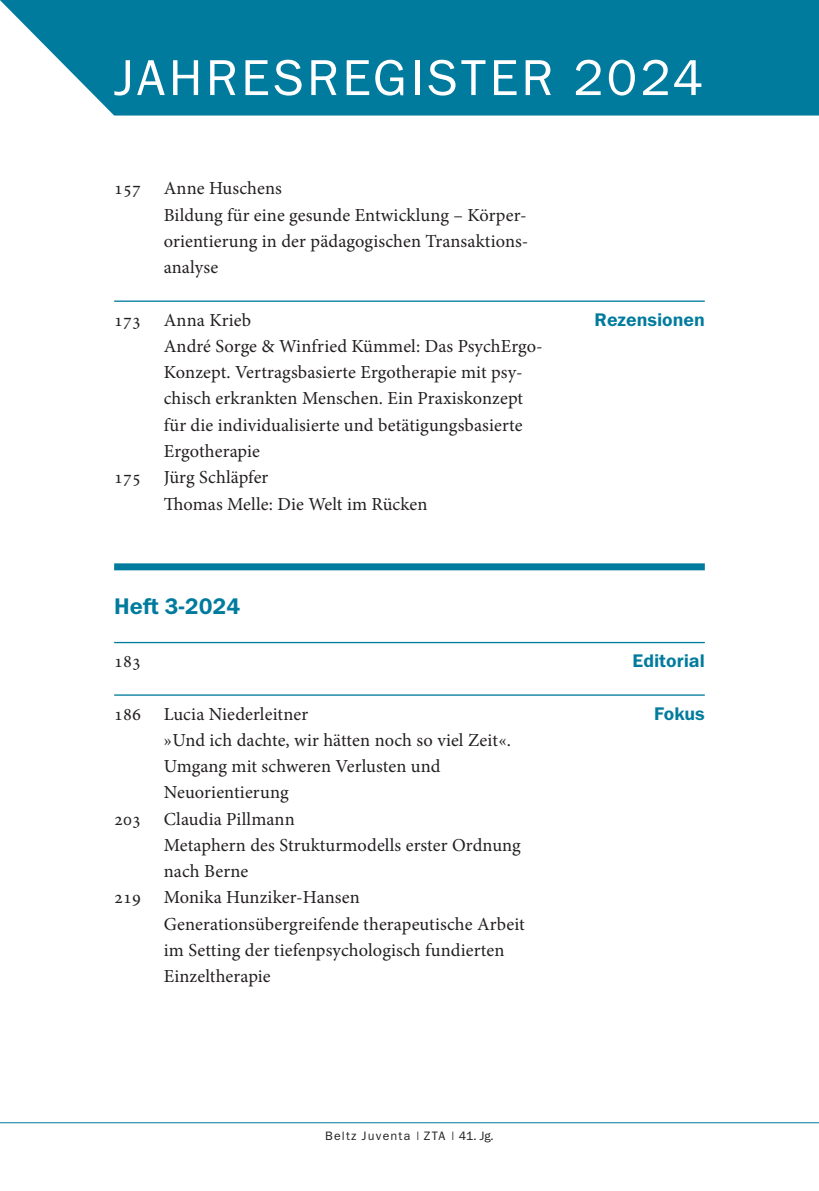
<style>
.page{position:relative;width:819px;height:1191px;background:#fff}
.page>*{position:absolute;margin:0;border:0;box-sizing:border-box;transform-origin:0 0}
.t1{font:50.75px "Franklin Gothic Book ITC";letter-spacing:.06em;color:#fff}
.t2{font:22.75px "Franklin Gothic Demi ITC";color:#007b9d}
.t3{font:18.38px/26.2px "Minion Pro";letter-spacing:.005em;color:#231f20}
.t4{font:18.38px "Franklin Gothic Demi ITC";color:#007b9d}
.t5{font:12.25px "Franklin Gothic Book ITC";letter-spacing:.1em;color:#231f20}
</style>
<div class="page">
<hr style="left:0;top:1122px;width:819px;height:1px;background:#007b9d">
<svg style="left:0;top:0;width:819px;height:116px;background:#1284a4"></svg>
<hr style="left:114px;top:300px;width:590px;height:2px;background:#007b9d">
<div style="left:114px;top:563px;width:590px;height:7px;background:#007b9d"></div>
<hr style="left:114px;top:642px;width:590px;height:1px;background:#007b9d">
<hr style="left:114px;top:694px;width:590px;height:1px;background:#007b9d">
<h1 class="t1" style="left:114px;top:45px;width:590px">JAHRESREGISTER 2024</h1>
<p class="t3" style="left:164px;top:175px;width:364px;text-indent:-50px">157 Anne Huschens<br>Bildung für eine gesunde Entwicklung – Körper&shy;orientierung in der pädagogischen Transaktions&shy;analyse</p>
<p class="t3" style="left:114px;top:307px;width:138px">173 Anna Krieb</p>
<p class="t4" style="left:594px;top:308px;width:112px">Rezensionen</p>
<p class="t3" style="left:164px;top:333px;width:380px">André Sorge &amp; Winfried Kümmel: Das PsychErgo-</p>
<p class="t3" style="left:164px;top:359px;width:360px">Konzept. Vertragsbasierte Ergotherapie mit psy-</p>
<p class="t3" style="left:164px;top:385px;width:361px">chisch erkrankten Menschen. Ein Praxiskonzept</p>
<p class="t3" style="left:164px;top:412px;width:360px">für die individualisierte und betätigungsbasierte</p>
<p class="t3" style="left:164px;top:438px;width:98px">Ergotherapie</p>
<p class="t3" style="left:114px;top:464px;width:156px">175 Jürg Schläpfer</p>
<p class="t3" style="left:164px;top:490px;width:265px">Thomas Melle: Die Welt im Rücken</p>
<p class="t2" style="left:114px;top:593px;width:128px">Heft 3-2024</p>
<p class="t3" style="left:114px;top:648px;width:29px">183</p>
<p class="t4" style="left:632px;top:649px;width:74px">Editorial</p>
<p class="t3" style="left:114px;top:700px;width:195px">186 Lucia Niederleitner</p>
<p class="t4" style="left:654px;top:702px;width:52px">Fokus</p>
<p class="t3" style="left:164px;top:727px;width:348px">»Und ich dachte, wir hätten noch so viel Zeit«.</p>
<p class="t3" style="left:164px;top:753px;width:278px">Umgang mit schweren Verlusten und</p>
<p class="t3" style="left:164px;top:779px;width:126px">Neuorientierung</p>
<p class="t3" style="left:114px;top:805px;width:182px">203 Claudia Pillmann</p>
<p class="t3" style="left:164px;top:832px;width:358px">Metaphern des Strukturmodells erster Ordnung</p>
<p class="t3" style="left:164px;top:858px;width:86px">nach Berne</p>
<p class="t3" style="left:114px;top:884px;width:247px">219 Monika Hunziker-Hansen</p>
<p class="t3" style="left:164px;top:910px;width:362px">Generationsübergreifende therapeutische Arbeit</p>
<p class="t3" style="left:164px;top:937px;width:342px">im Setting der tiefenpsychologisch fundierten</p>
<p class="t3" style="left:164px;top:963px;width:108px">Einzeltherapie</p>
<p class="t5" style="left:325px;top:1127px;width:170px">BELTZ JUVENTA | ZTA | 41. JG.</p>
</div>
